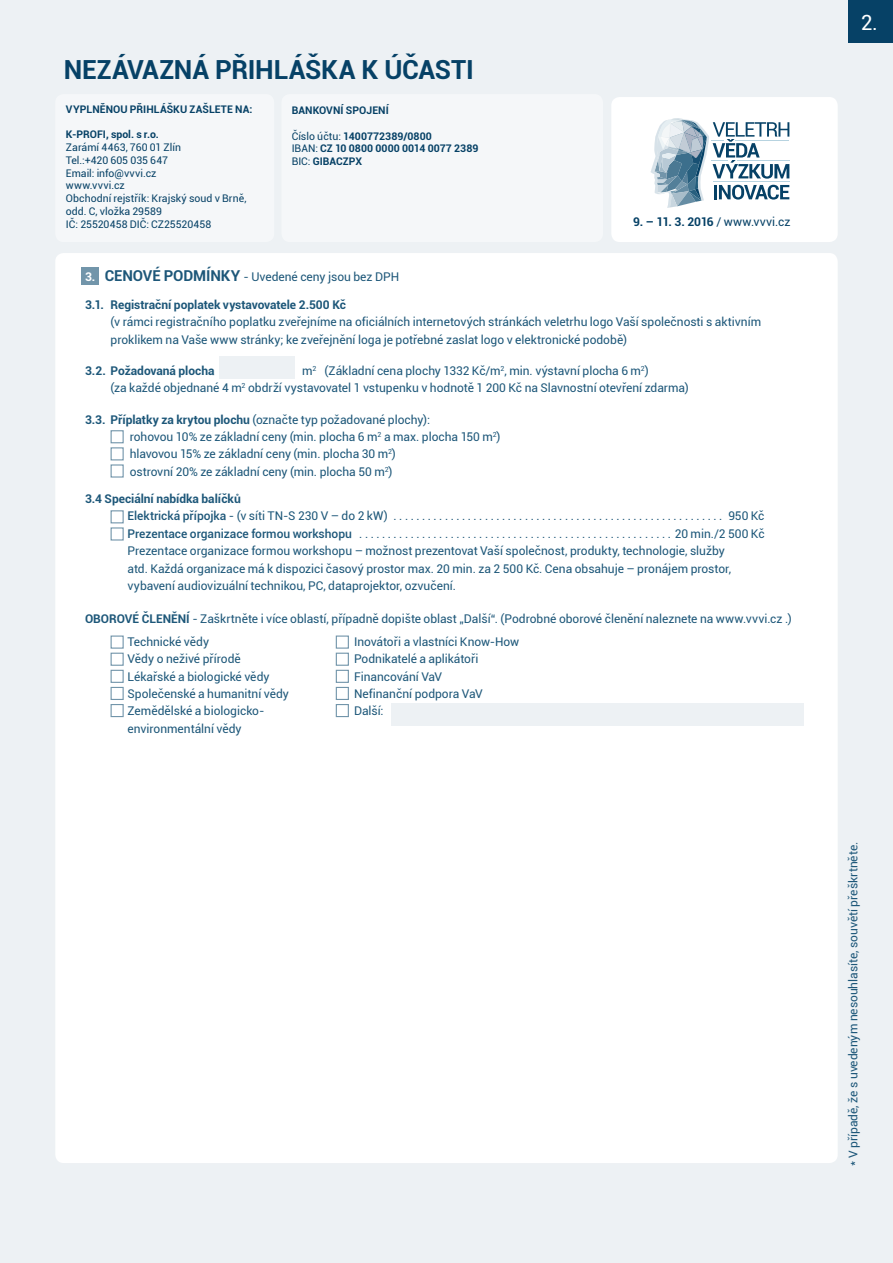
<style>
.page{position:relative;width:893px;height:1263px;background:#edf1f4}
.page>*{position:absolute;margin:0;border:0;box-sizing:border-box;transform-origin:0 0}
.t1{font:700 26.25px "Roboto";letter-spacing:-.01em;color:#064166}
.t2{font:21px "Roboto";color:#fff}
.t3{font:12px/17.4px "Roboto";letter-spacing:-.005em;color:#1d5779}
.t4{font:700 12px "Roboto";letter-spacing:-.005em;color:#1d5779}
.t5{font:700 12px "Roboto";letter-spacing:-.045em;color:#064166}
.t6{font:10.5px/12.8px "Roboto";color:#064166}
.t7{font:700 10.5px/12.8px "Roboto";letter-spacing:.005em;color:#064166}
.s1{font-weight:400}
.s2{font-weight:700;color:#fff}
.s3{font-weight:700;font-size:15px}
.s4{font-weight:700}
.s5{font-weight:500}
</style>
<div class="page">
<div style="left:55px;top:253px;width:783px;height:910px;background:#fff;border-radius:9px"></div>
<div style="left:81px;top:267px;width:17px;height:18px;background:#7295aa"></div>
<div style="left:111px;top:510px;width:13px;height:13px;border:1px solid #7295aa"></div>
<div style="left:111px;top:527px;width:13px;height:13px;border:1px solid #7295aa"></div>
<div style="left:219px;top:356px;width:76px;height:22px;background:#edf1f4"></div>
<div style="left:111px;top:430px;width:13px;height:13px;border:1px solid #7295aa"></div>
<div style="left:111px;top:447px;width:13px;height:13px;border:1px solid #7295aa"></div>
<div style="left:111px;top:464px;width:13px;height:14px;border:1px solid #7295aa"></div>
<div style="left:391px;top:703px;width:413px;height:23px;background:#edf1f4"></div>
<div style="left:111px;top:635px;width:13px;height:14px;border:1px solid #7295aa"></div>
<div style="left:111px;top:653px;width:13px;height:13px;border:1px solid #7295aa"></div>
<div style="left:111px;top:670px;width:13px;height:13px;border:1px solid #7295aa"></div>
<div style="left:111px;top:687px;width:13px;height:13px;border:1px solid #7295aa"></div>
<div style="left:111px;top:704px;width:13px;height:13px;border:1px solid #7295aa"></div>
<div style="left:336px;top:635px;width:13px;height:14px;border:1px solid #7295aa"></div>
<div style="left:336px;top:653px;width:13px;height:13px;border:1px solid #7295aa"></div>
<div style="left:336px;top:670px;width:13px;height:13px;border:1px solid #7295aa"></div>
<div style="left:336px;top:687px;width:13px;height:13px;border:1px solid #7295aa"></div>
<div style="left:336px;top:704px;width:13px;height:13px;border:1px solid #7295aa"></div>
<div style="left:849px;top:0;width:44px;height:42px;background:#064166"></div>
<div style="left:55px;top:94px;width:219px;height:148px;background:#f5f7f9;border-radius:9px"></div>
<div style="left:281px;top:94px;width:322px;height:148px;background:#f5f7f9;border-radius:9px"></div>
<svg style="left:611px;top:97px;width:227px;height:145px;background:#e3eaee"></svg>
<h1 class="t1" style="left:64px;top:51px;width:411px">NEZÁVAZNÁ PŘIHLÁŠKA K ÚČASTI</h1>
<p class="t7" style="left:66px;top:102px;width:188px">VYPLNĚNOU PŘIHLÁŠKU ZAŠLETE NA:</p>
<p class="t7" style="left:66px;top:128px;width:95px">K-PROFI, spol. s r.o.</p>
<p class="t6" style="left:66px;top:141px;width:182px">Zarámí 4463, 760 01 Zlín<br>Tel.:+420 605 035 647<br>Email: info@vvvi.cz<br>www.vvvi.cz<br>Obchodní rejstřík: Krajský soud v Brně, odd. C, vložka 29589<br>IČ: 25520458 DIČ: CZ25520458</p>
<p class="t7" style="left:292px;top:104px;width:99px">BANKOVNÍ SPOJENÍ</p>
<p class="t7" style="left:292px;top:129px;width:188px"><span class="s1">Číslo účtu:</span> 1400772389/0800<br><span class="s1">IBAN:</span> CZ 10 0800 0000 0014 0077 2389<br><span class="s1">BIC:</span> GIBACZPX</p>
<p class="t5" style="left:633px;top:214px;width:159px">9. – 11. 3. 2016 <span class="s1">/ www.vvvi.cz</span></p>
<p class="t3" style="left:85px;top:268px;width:316px"><span class="s2">3.</span> <span class="s3">CENOVÉ PODMÍNKY</span> - Uvedené ceny jsou bez DPH</p>
<p class="t4" style="left:85px;top:296px;width:262px">3.1. Registrační poplatek vystavovatele 2.500 Kč</p>
<p class="t3" style="left:111px;top:313px;width:652px">(v rámci registračního poplatku zveřejníme na oficiálních internetových stránkách veletrhu logo Vaší společnosti s aktivním proklikem na Vaše www stránky; ke zveřejnění loga je potřebné zaslat logo v elektronické podobě)</p>
<p class="t4" style="left:85px;top:362px;width:131px">3.2. Požadovaná plocha</p>
<p class="t3" style="left:111px;top:361px;width:580px;text-indent:192px">m<sup>2</sup> (Základní cena plochy 1332 Kč/m<sup>2</sup>, min. výstavní plocha 6 m<sup>2</sup>)<br>(za každé objednané 4 m<sup>2</sup> obdrží vystavovatel 1 vstupenku v hodnotě 1 200 Kč na Slavnostní otevření zdarma)</p>
<p class="t3" style="left:130px;top:410px;width:372px;text-indent:-45px"><span class="s4">3.3. Příplatky za krytou plochu</span> (označte typ požadované plochy):<br>rohovou 10% ze základní ceny (min. plocha 6 m<sup>2</sup> a max. plocha 150 m<sup>2</sup>) hlavovou 15% ze základní ceny (min. plocha 30 m<sup>2</sup>)<br>ostrovní 20% ze základní ceny (min. plocha 50 m<sup>2</sup>)</p>
<p class="t3" style="left:128px;top:489px;width:268px;text-indent:-43px"><span class="s4">3.4 Speciální nabídka balíčků<br></span><span class="s5">Elektrická přípojka</span> - (v síti TN-S 230 V – do 2 kW) ...........................................................</p>
<p class="t3" style="left:728px;top:507px;width:38px">950 Kč</p>
<p class="t3" style="left:128px;top:524px;width:233px"><span class="s5">Prezentace organizace formou workshopu</span> ........................................................</p>
<p class="t3" style="left:128px;top:524px;width:638px;text-indent:547px">20 min./2 500 Kč Prezentace organizace formou workshopu – možnost prezentovat Vaší společnost, produkty, technologie, služby<br>atd. Každá organizace má k dispozici časový prostor max. 20 min. za 2 500 Kč. Cena obsahuje – pronájem prostor, vybavení audiovizuální technikou, PC, dataprojektor, ozvučení.</p>
<p class="t3" style="left:85px;top:609px;width:708px"><span class="s4">OBOROVÉ ČLENĚNÍ</span> - Zaškrtněte i více oblastí, případně dopište oblast „Další“. (Podrobné oborové členění naleznete na www.vvvi.cz .)</p>
<p class="t3" style="left:128px;top:632px;width:163px">Technické vědy<br>Vědy o neživé přírodě<br>Lékařské a biologické vědy<br>Společenské a humanitní vědy<br>Zemědělské a biologicko&shy;environmentální vědy</p>
<p class="t3" style="left:354px;top:632px;width:167px">Inovátoři a vlastníci Know-How<br>Podnikatelé a aplikátoři<br>Financování VaV<br>Nefinanční podpora VaV<br>Další:</p>
<h2 class="t2" style="left:861px;top:8px;width:18px">2.</h2>
<p class="t3" style="left:844px;top:1166px;width:326px;rotate:-90deg">* V případě, že s uvedeným nesouhlasíte, souvětí přeškrtněte.</p>
</div>
